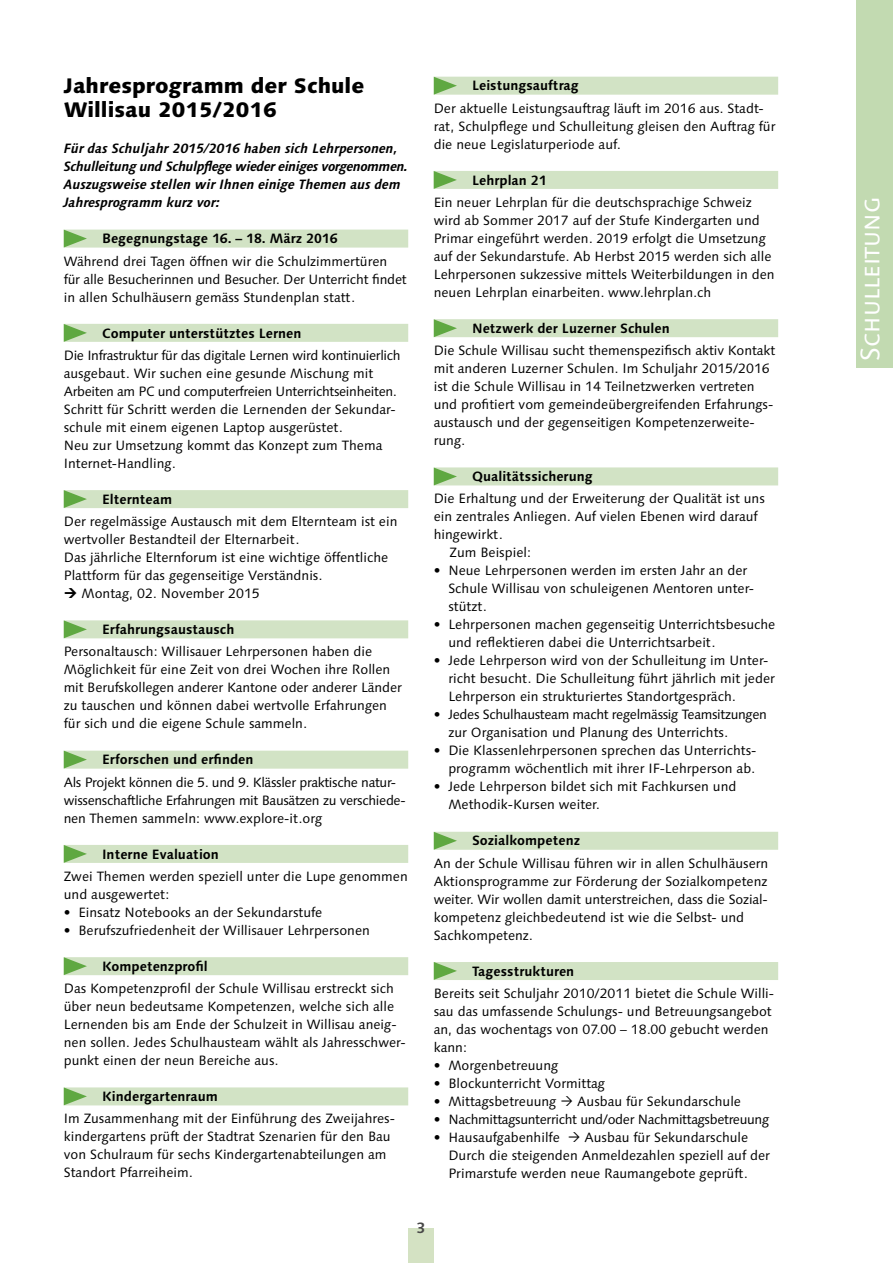
<style>
.page{position:relative;width:893px;height:1263px;background:#fff}
.page>*{position:absolute;margin:0;border:0;box-sizing:border-box;transform-origin:0 0}
.t1{font:27px "Linotype Syntax SC";color:#fff}
.t2{font:800 21px/24px "Linotype Syntax";color:#000}
.t3{font:700 15px "Linotype Syntax";color:#484848}
.t4{font:13.5px/18px "Linotype Syntax";color:#000}
.t5{font:13.5px/18px "Linotype Syntax";letter-spacing:-.025em;color:#000}
.t6{font:700 13.5px "Linotype Syntax";color:#000}
.t7{font:italic 700 13.5px/18px "Linotype Syntax";color:#000}
</style>
<div class="page">
<div style="left:408px;top:1228px;width:26px;height:35px;background:#d4e2c3"></div>
<div style="left:64px;top:230px;width:344px;height:18px;background:#d2e3c5"></div>
<div style="left:64px;top:324px;width:344px;height:18px;background:#d2e3c5"></div>
<div style="left:64px;top:490px;width:344px;height:18px;background:#d2e3c5"></div>
<div style="left:64px;top:620px;width:344px;height:18px;background:#d2e3c5"></div>
<div style="left:64px;top:751px;width:344px;height:18px;background:#d2e3c5"></div>
<div style="left:64px;top:845px;width:344px;height:18px;background:#d2e3c5"></div>
<div style="left:64px;top:957px;width:344px;height:18px;background:#d2e3c5"></div>
<div style="left:64px;top:1087px;width:344px;height:18px;background:#d2e3c5"></div>
<svg style="left:64px;top:230px;width:23px;height:17px"></svg>
<svg style="left:64px;top:324px;width:23px;height:18px"></svg>
<svg style="left:64px;top:490px;width:23px;height:18px"></svg>
<svg style="left:64px;top:620px;width:23px;height:18px"></svg>
<svg style="left:64px;top:751px;width:23px;height:17px"></svg>
<svg style="left:64px;top:845px;width:23px;height:18px"></svg>
<svg style="left:64px;top:957px;width:23px;height:18px"></svg>
<svg style="left:64px;top:1087px;width:23px;height:18px"></svg>
<div style="left:434px;top:77px;width:344px;height:18px;background:#d2e3c5"></div>
<div style="left:434px;top:171px;width:344px;height:18px;background:#d2e3c5"></div>
<div style="left:434px;top:319px;width:344px;height:18px;background:#d2e3c5"></div>
<div style="left:434px;top:467px;width:344px;height:18px;background:#d2e3c5"></div>
<div style="left:434px;top:832px;width:344px;height:18px;background:#d2e3c5"></div>
<div style="left:434px;top:962px;width:344px;height:18px;background:#d2e3c5"></div>
<svg style="left:434px;top:77px;width:23px;height:18px"></svg>
<svg style="left:434px;top:171px;width:23px;height:18px"></svg>
<svg style="left:434px;top:319px;width:23px;height:18px"></svg>
<svg style="left:434px;top:468px;width:23px;height:17px"></svg>
<svg style="left:434px;top:832px;width:23px;height:18px"></svg>
<svg style="left:434px;top:962px;width:23px;height:18px"></svg>
<div style="left:856px;top:0;width:37px;height:367px;background:#c2dab1"></div>
<h2 class="t2" style="left:64px;top:74px;width:302px">Jahresprogramm der Schule<br>Willisau 2015/2016</h2>
<p class="t7" style="left:64px;top:140px;width:346px">Für das Schuljahr 2015/2016 haben sich Lehrpersonen, Schulleitung und Schulpflege wieder einiges vorgenommen.<br>Auszugsweise stellen wir Ihnen einige Themen aus dem Jahresprogramm kurz vor:</p>
<p class="t6" style="left:102px;top:230px;width:237px">Begegnungstage 16. – 18. März 2016</p>
<p class="t4" style="left:64px;top:252px;width:345px">Während drei Tagen öffnen wir die Schulzimmertüren für alle Besucherinnen und Besucher. Der Unterricht findet in allen Schulhäusern gemäss Stundenplan statt.</p>
<p class="t6" style="left:102px;top:324px;width:201px">Computer unterstütztes Lernen</p>
<p class="t4" style="left:64px;top:346px;width:338px">Die Infrastruktur für das digitale Lernen wird kontinuierlich ausgebaut. Wir suchen eine gesunde Mischung mit Arbeiten am PC und computerfreien Unterrichtseinheiten.<br>Schritt für Schritt werden die Lernenden der Sekundar&shy;schule mit einem eigenen Laptop ausgerüstet.<br>Neu zur Umsetzung kommt das Konzept zum Thema Internet-Handling.</p>
<p class="t6" style="left:102px;top:491px;width:72px">Elternteam</p>
<p class="t4" style="left:64px;top:512px;width:335px">Der regelmässige Austausch mit dem Elternteam ist ein</p>
<p class="t4" style="left:64px;top:530px;width:237px">wertvoller Bestandteil der Elternarbeit.</p>
<p class="t4" style="left:64px;top:548px;width:326px">Das jährliche Elternforum ist eine wichtige öffentliche</p>
<p class="t4" style="left:64px;top:566px;width:260px">Plattform für das gegenseitige Verständnis.</p>
<p class="t4" style="left:82px;top:584px;width:180px">Montag, 02. November 2015</p>
<p class="t6" style="left:102px;top:621px;width:134px">Erfahrungsaustausch</p>
<p class="t4" style="left:64px;top:643px;width:339px">Personaltausch: Willisauer Lehrpersonen haben die Möglichkeit für eine Zeit von drei Wochen ihre Rollen mit Berufskollegen anderer Kantone oder anderer Länder zu tauschen und können dabei wertvolle Erfahrungen für sich und die eigene Schule sammeln.</p>
<p class="t6" style="left:102px;top:751px;width:153px">Erforschen und erfinden</p>
<p class="t5" style="left:64px;top:773px;width:343px">Als Projekt können die 5. und 9. Klässler praktische natur&shy;wissenschaftliche Erfahrungen mit Bausätzen zu verschiede&shy;nen Themen sammeln: www.explore-it.org</p>
<p class="t6" style="left:102px;top:845px;width:118px">Interne Evaluation</p>
<p class="t4" style="left:64px;top:867px;width:346px">Zwei Themen werden speziell unter die Lupe genommen und ausgewertet:</p>
<p class="t4" style="left:64px;top:903px;width:260px">• Einsatz Notebooks an der Sekundarstufe</p>
<p class="t4" style="left:64px;top:921px;width:308px">• Berufszufriedenheit der Willisauer Lehrpersonen</p>
<p class="t6" style="left:102px;top:958px;width:107px">Kompetenzprofil</p>
<p class="t4" style="left:64px;top:979px;width:343px">Das Kompetenzprofil der Schule Willisau erstreckt sich über neun bedeutsame Kompetenzen, welche sich alle Lernenden bis am Ende der Schulzeit in Willisau aneig&shy;nen sollen. Jedes Schulhausteam wählt als Jahresschwer&shy;punkt einen der neun Bereiche aus.</p>
<p class="t6" style="left:102px;top:1088px;width:117px">Kindergartenraum</p>
<p class="t4" style="left:64px;top:1110px;width:333px">Im Zusammenhang mit der Einführung des Zweijahres&shy;kindergartens prüft der Stadtrat Szenarien für den Bau von Schulraum für sechs Kindergartenabteilungen am Standort Pfarreiheim.</p>
<p class="t6" style="left:472px;top:77px;width:108px">Leistungsauftrag</p>
<p class="t4" style="left:434px;top:99px;width:343px">Der aktuelle Leistungsauftrag läuft im 2016 aus. Stadt&shy;rat, Schulpflege und Schulleitung gleisen den Auftrag für die neue Legislaturperiode auf.</p>
<p class="t6" style="left:472px;top:172px;width:76px">Lehrplan 21</p>
<p class="t4" style="left:434px;top:193px;width:342px">Ein neuer Lehrplan für die deutschsprachige Schweiz wird ab Sommer 2017 auf der Stufe Kindergarten und Primar eingeführt werden. 2019 erfolgt die Umsetzung auf der Sekundarstufe. Ab Herbst 2015 werden sich alle Lehrpersonen sukzessive mittels Weiterbildungen in den neuen Lehrplan einarbeiten. www.lehrplan.ch</p>
<p class="t6" style="left:472px;top:320px;width:199px">Netzwerk der Luzerner Schulen</p>
<p class="t4" style="left:434px;top:342px;width:343px">Die Schule Willisau sucht themenspezifisch aktiv Kontakt mit anderen Luzerner Schulen. Im Schuljahr 2015/2016 ist die Schule Willisau in 14 Teilnetzwerken vertreten und profitiert vom gemeindeübergreifenden Erfahrungs&shy;austausch und der gegenseitigen Kompetenzerweite&shy;rung.</p>
<p class="t6" style="left:472px;top:468px;width:122px">Qualitätssicherung</p>
<p class="t4" style="left:434px;top:490px;width:333px">Die Erhaltung und der Erweiterung der Qualität ist uns</p>
<p class="t4" style="left:434px;top:508px;width:326px">ein zentrales Anliegen. Auf vielen Ebenen wird darauf</p>
<p class="t4" style="left:434px;top:526px;width:70px">hingewirkt.</p>
<p class="t4" style="left:449px;top:544px;width:83px">Zum Beispiel:</p>
<p class="t4" style="left:448px;top:562px;width:307px;text-indent:-15px">• Neue Lehrpersonen werden im ersten Jahr an der<br>Schule Willisau von schuleigenen Mentoren unter&shy;stützt.</p>
<p class="t4" style="left:448px;top:616px;width:328px;text-indent:-15px">• Lehrpersonen machen gegenseitig Unterrichtsbesuche und reflektieren dabei die Unterrichtsarbeit.</p>
<p class="t4" style="left:448px;top:652px;width:328px;text-indent:-15px">• Jede Lehrperson wird von der Schulleitung im Unter&shy;richt besucht. Die Schulleitung führt jährlich mit jeder<br>Lehrperson ein strukturiertes Standortgespräch.</p>
<p class="t5" style="left:448px;top:706px;width:320px;text-indent:-15px">• Jedes Schulhausteam macht regelmässig Teamsitzungen zur Organisation und Planung des Unterrichts.</p>
<p class="t4" style="left:434px;top:742px;width:323px;text-align:right">• Die Klassenlehrpersonen sprechen das Unterrichts&shy;programm wöchentlich mit ihrer IF-Lehrperson ab.</p>
<p class="t4" style="left:448px;top:778px;width:290px;text-indent:-15px">• Jede Lehrperson bildet sich mit Fachkursen und<br>Methodik-Kursen weiter.</p>
<p class="t6" style="left:472px;top:832px;width:110px">Sozialkompetenz</p>
<p class="t4" style="left:434px;top:854px;width:336px">An der Schule Willisau führen wir in allen Schulhäusern Aktionsprogramme zur Förderung der Sozialkompetenz weiter. Wir wollen damit unterstreichen, dass die Sozial&shy;kompetenz gleichbedeutend ist wie die Selbst- und Sachkompetenz.</p>
<p class="t6" style="left:472px;top:962px;width:104px">Tagesstrukturen</p>
<p class="t4" style="left:434px;top:984px;width:342px">Bereits seit Schuljahr 2010/2011 bietet die Schule Willi&shy;sau das umfassende Schulungs- und Betreuungsangebot an, das wochentags von 07.00 – 18.00 gebucht werden kann:</p>
<p class="t4" style="left:434px;top:1056px;width:126px">• Morgenbetreuung</p>
<p class="t4" style="left:434px;top:1074px;width:173px">• Blockunterricht Vormittag</p>
<p class="t4" style="left:434px;top:1092px;width:124px">• Mittagsbetreuung</p>
<p class="t4" style="left:577px;top:1092px;width:165px">Ausbau für Sekundarschule</p>
<p class="t5" style="left:434px;top:1110px;width:337px">• Nachmittagsunterricht und/oder Nachmittagsbetreuung</p>
<p class="t4" style="left:434px;top:1128px;width:128px">• Hausaufgabenhilfe</p>
<p class="t4" style="left:448px;top:1128px;width:323px;text-indent:136px">Ausbau für Sekundarschule<br>Durch die steigenden Anmeldezahlen speziell auf der<br>Primarstufe werden neue Raumangebote geprüft.</p>
<p class="t3" style="left:417px;top:1219px;width:10px">3</p>
<h1 class="t1" style="left:854px;top:360px;width:165px;rotate:-90deg">Schulleitung</h1>
</div>
